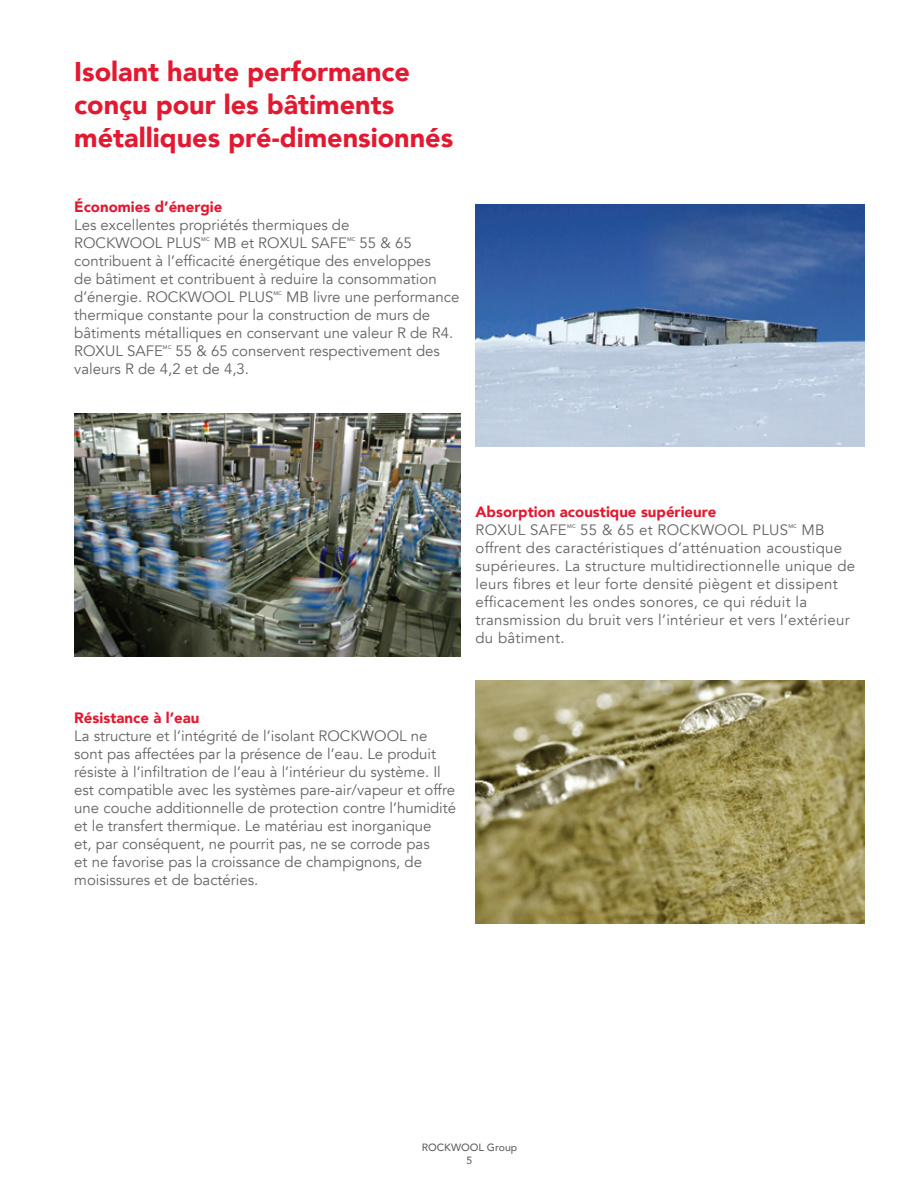
<style>
.page{position:relative;width:918px;height:1188px;background:#fff}
.page>*{position:absolute;margin:0;border:0;box-sizing:border-box;transform-origin:0 0}
.t1{font:900 27px/33px "Avenir";color:#e21931}
.t2{font:15px/18px "Avenir";color:#636366}
.t3{font:15px/18px "Avenir";letter-spacing:.02em;color:#636366}
.t4{font:900 15px "Avenir";color:#e21931}
.t5{font:500 10.5px/12.6px "Avenir";color:#636366;text-align:center}
.t6{font:500 5.25px "Avenir";color:#636366}
</style>
<div class="page">
<img style="left:476px;top:204px;width:388px;height:243px">
<img style="left:74px;top:413px;width:386px;height:243px">
<img style="left:476px;top:680px;width:388px;height:243px">
<h1 class="t1" style="left:74px;top:54px;width:381px">Isolant haute performance conçu pour les bâtiments métalliques pré-dimensionnés</h1>
<p class="t4" style="left:74px;top:194px;width:150px">Économies d’énergie</p>
<p class="t2" style="left:74px;top:216px;width:277px">Les excellentes propriétés thermiques de<br>ROCKWOOL PLUS</p>
<p class="t2" style="left:74px;top:234px;width:364px;text-indent:285px">55 &amp; 65 contribuent à l’efficacité énergétique des enveloppes de bâtiment et contribuent à reduire la consommation d’énergie. ROCKWOOL PLUS</p>
<p class="t6" style="left:201px;top:235px;width:10px">MC</p>
<p class="t2" style="left:214px;top:234px;width:135px">MB et ROXUL SAFE</p>
<p class="t6" style="left:347px;top:235px;width:10px">MC</p>
<p class="t2" style="left:74px;top:288px;width:387px;text-indent:212px">MB livre une performance thermique constante pour la construction de murs de bâtiments métalliques en conservant une valeur R de R4.<br>ROXUL SAFE</p>
<p class="t6" style="left:273px;top:289px;width:10px">MC</p>
<p class="t2" style="left:74px;top:342px;width:367px;text-indent:101px">55 &amp; 65 conservent respectivement des valeurs R de 4,2 et de 4,3.</p>
<p class="t6" style="left:163px;top:343px;width:10px">MC</p>
<p class="t4" style="left:476px;top:499px;width:242px">Absorption acoustique supérieure</p>
<p class="t3" style="left:476px;top:521px;width:93px">ROXUL SAFE</p>
<p class="t6" style="left:567px;top:522px;width:10px">MC</p>
<p class="t3" style="left:580px;top:521px;width:209px">55 &amp; 65 et ROCKWOOL PLUS</p>
<p class="t6" style="left:788px;top:522px;width:10px">MC</p>
<p class="t3" style="left:476px;top:521px;width:381px;text-indent:326px">MB offrent des caractéristiques d’atténuation acoustique supérieures. La structure multidirectionnelle unique de leurs fibres et leur forte densité piègent et dissipent efficacement les ondes sonores, ce qui réduit la transmission du bruit vers l’intérieur et vers l’extérieur du bâtiment.</p>
<p class="t4" style="left:74px;top:705px;width:127px">Résistance à l’eau</p>
<p class="t2" style="left:74px;top:727px;width:383px">La structure et l’intégrité de l’isolant ROCKWOOL ne sont pas affectées par la présence de l’eau. Le produit résiste à l’infiltration de l’eau à l’intérieur du système. Il est compatible avec les systèmes pare-air/vapeur et offre une couche additionnelle de protection contre l’humidité et le transfert thermique. Le matériau est inorganique<br>et, par conséquent, ne pourrit pas, ne se corrode pas<br>et ne favorise pas la croissance de champignons, de moisissures et de bactéries.</p>
<p class="t5" style="left:422px;top:1141px;width:97px">ROCKWOOL Group<br>5</p>
</div>
